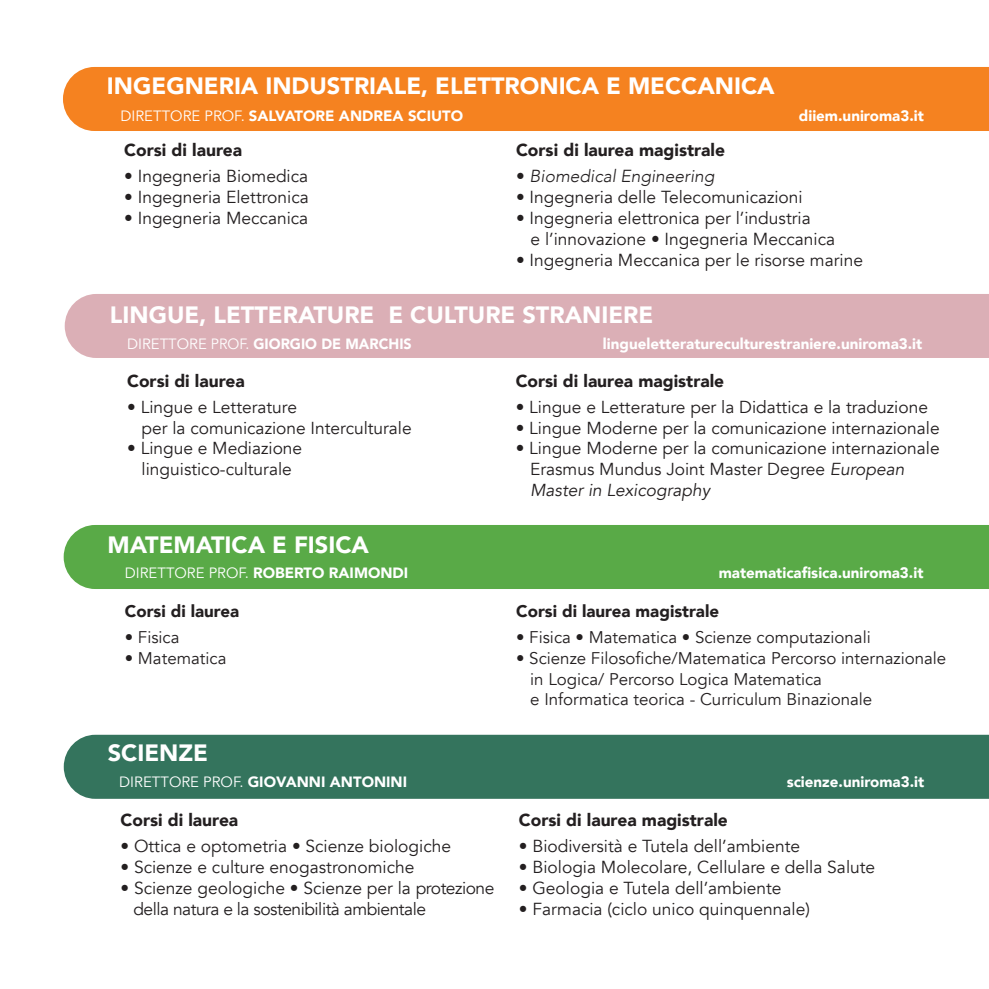
<style>
.page{position:relative;width:989px;height:989px;background:#fff}
.page>*{position:absolute;margin:0;border:0;box-sizing:border-box;transform-origin:0 0}
.t1{font:900 23.62px "Avenir";color:#fff}
.t2{font:17.32px/20.7px "Avenir";color:#231f20}
.t3{font:900 17.32px "Avenir";color:#231f20}
.t4{font:17.32px/20.9px "Avenir";letter-spacing:-.03em;color:#231f20}
.t5{font:italic 300 17.32px "Avenir";color:#231f20}
.t6{font:16.88px/20.7px "Avenir";color:#231f20}
.t7{font:900 16.88px "Avenir";color:#231f20}
.t8{font:900 15.08px "Avenir";color:#fff}
.t9{font:900 14.85px "Avenir";color:#fff}
.t10{font:900 14.85px "Avenir";color:#fff;scale:.96 1}
.s1{font-weight:400}
.s2{font-weight:400;font-style:normal}
.s3{font-style:italic}
</style>
<div class="page">
<div style="left:63px;top:67px;width:926px;height:64px;background:#f58220"></div>
<div style="left:64px;top:525px;width:925px;height:64px;background:#59aa47"></div>
<div style="left:64px;top:734px;width:925px;height:64px;background:#34745d"></div>
<div style="left:65px;top:294px;width:924px;height:64px;background:#dbafb6"></div>
<h1 class="t1" style="left:107px;top:66px;width:669px">INGEGNERIA INDUSTRIALE, ELETTRONICA E MECCANICA</h1>
<p class="t9" style="left:120px;top:103px;width:344px"><span class="s1">DIRETTORE PROF.</span> SALVATORE ANDREA SCIUTO</p>
<p class="t8" style="left:799px;top:103px;width:127px">diiem.uniroma3.it</p>
<p class="t3" style="left:124px;top:135px;width:119px">Corsi di laurea</p>
<p class="t2" style="left:124px;top:166px;width:185px">• Ingegneria Biomedica</p>
<p class="t2" style="left:124px;top:187px;width:186px">• Ingegneria Elettronica</p>
<p class="t2" style="left:124px;top:208px;width:185px">• Ingegneria Meccanica</p>
<p class="t3" style="left:516px;top:135px;width:210px">Corsi di laurea magistrale</p>
<p class="t5" style="left:516px;top:166px;width:200px"><span class="s2">•</span> Biomedical Engineering</p>
<p class="t2" style="left:516px;top:187px;width:288px">• Ingegneria delle Telecomunicazioni</p>
<p class="t2" style="left:530px;top:208px;width:306px;text-indent:-14px">• Ingegneria elettronica per l’industria<br>e l’innovazione • Ingegneria Meccanica</p>
<p class="t2" style="left:516px;top:250px;width:348px">• Ingegneria Meccanica per le risorse marine</p>
<h1 class="t1" style="left:110px;top:294px;width:545px">LINGUE, LETTERATURE E CULTURE STRANIERE</h1>
<p class="t10" style="left:127px;top:331px;width:298px"><span class="s1">DIRETTORE PROF.</span> GIORGIO DE MARCHIS</p>
<p class="t3" style="left:516px;top:366px;width:210px">Corsi di laurea magistrale</p>
<p class="t2" style="left:516px;top:397px;width:414px">• Lingue e Letterature per la Didattica e la traduzione</p>
<p class="t2" style="left:516px;top:417px;width:425px">• Lingue Moderne per la comunicazione internazionale</p>
<p class="t2" style="left:530px;top:438px;width:411px;text-indent:-14px">• Lingue Moderne per la comunicazione internazionale<br>Erasmus Mundus Joint Master Degree <span class="s3">European<br>Master in Lexicography</span></p>
<p class="t8" style="left:603px;top:331px;width:321px">lingueletteratureculturestraniere.uniroma3.it</p>
<p class="t3" style="left:127px;top:366px;width:119px">Corsi di laurea</p>
<p class="t2" style="left:142px;top:397px;width:272px;text-indent:-14px">• Lingue e Letterature<br>per la comunicazione Interculturale</p>
<p class="t2" style="left:127px;top:438px;width:177px;text-align:center">• Lingue e Mediazione linguistico-culturale</p>
<h1 class="t1" style="left:108px;top:524px;width:263px">MATEMATICA E FISICA</h1>
<p class="t9" style="left:125px;top:560px;width:285px"><span class="s1">DIRETTORE PROF.</span> ROBERTO RAIMONDI</p>
<p class="t7" style="left:125px;top:596px;width:116px">Corsi di laurea</p>
<p class="t6" style="left:125px;top:627px;width:56px">• Fisica</p>
<p class="t6" style="left:125px;top:648px;width:103px">• Matematica</p>
<h1 class="t1" style="left:108px;top:733px;width:102px">SCIENZE</h1>
<p class="t9" style="left:119px;top:769px;width:289px"><span class="s1">DIRETTORE PROF.</span> GIOVANNI ANTONINI</p>
<p class="t3" style="left:120px;top:805px;width:119px">Corsi di laurea</p>
<p class="t2" style="left:120px;top:836px;width:332px">• Ottica e optometria • Scienze biologiche</p>
<p class="t2" style="left:120px;top:857px;width:295px">• Scienze e culture enogastronomiche</p>
<p class="t4" style="left:133px;top:877px;width:362px;text-indent:-13px">• Scienze geologiche • Scienze per la protezione della natura e la sostenibilità ambientale</p>
<p class="t8" style="left:718px;top:560px;width:206px">matematicafisica.uniroma3.it</p>
<p class="t7" style="left:516px;top:596px;width:204px">Corsi di laurea magistrale</p>
<p class="t6" style="left:516px;top:627px;width:356px">• Fisica • Matematica • Scienze computazionali</p>
<p class="t6" style="left:530px;top:648px;width:417px;text-indent:-14px">• Scienze Filosofiche/Matematica Percorso internazionale in Logica/ Percorso Logica Matematica<br>e Informatica teorica - Curriculum Binazionale</p>
<p class="t8" style="left:786px;top:769px;width:139px">scienze.uniroma3.it</p>
<p class="t3" style="left:519px;top:805px;width:210px">Corsi di laurea magistrale</p>
<p class="t2" style="left:519px;top:836px;width:283px">• Biodiversità e Tutela dell’ambiente</p>
<p class="t2" style="left:519px;top:857px;width:358px">• Biologia Molecolare, Cellulare e della Salute</p>
<p class="t2" style="left:519px;top:877px;width:264px">• Geologia e Tutela dell’ambiente</p>
<p class="t2" style="left:519px;top:898px;width:292px">• Farmacia (ciclo unico quinquennale)</p>
</div>
